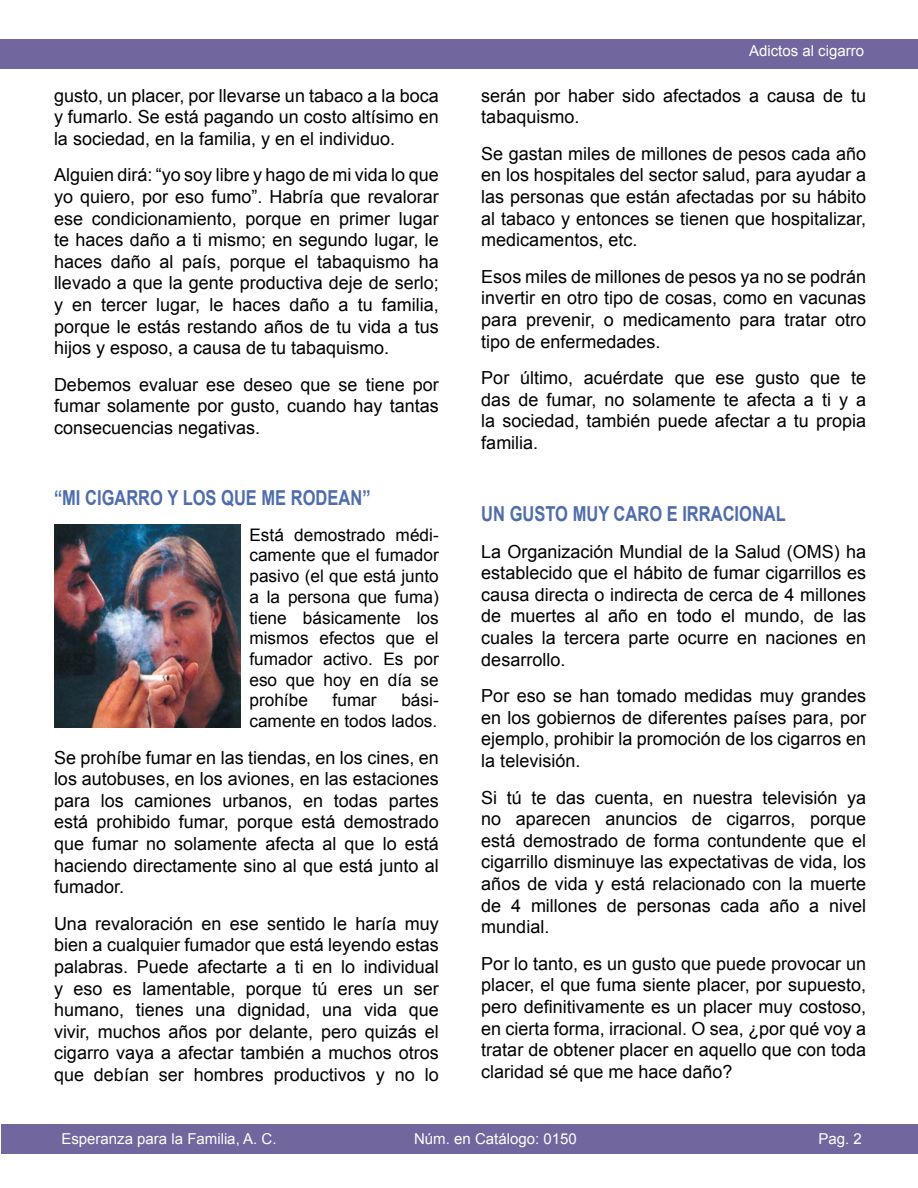
<style>
.page{position:relative;width:918px;height:1188px;background:#fff}
.page>*{position:absolute;margin:0;border:0;box-sizing:border-box;transform-origin:0 0}
.t1{font:700 20.7px "Arial";color:#4f6dad;scale:.8 1}
.t2{font:18px/21.6px "Arial";color:#000;text-align:justify}
.t3{font:17.25px/20.7px "Arial";color:#000;text-align:justify}
.t4{font:15px "Arial";color:#fff}
</style>
<div class="page">
<div style="left:1px;top:1124px;width:917px;height:29px;background:#71669d"></div>
<div style="left:0;top:39px;width:918px;height:30px;background:#71669d"></div>
<img style="left:54px;top:525px;width:187px;height:202px">
<p class="t2" style="left:54px;top:85px;width:386px">gusto, un placer, por llevarse un tabaco a la boca y fumarlo. Se está pagando un costo altísimo en la sociedad, en la familia, y en el individuo.</p>
<p class="t2" style="left:54px;top:164px;width:386px">Alguien dirá: “yo soy libre y hago de mi vida lo que yo quiero, por eso fumo”. Habría que revalorar ese condicionamiento, porque en primer lugar te haces daño a ti mismo; en segundo lugar, le haces daño al país, porque el tabaquismo ha llevado a que la gente productiva deje de serlo; y en tercer lugar, le haces daño a tu familia, porque le estás restando años de tu vida a tus hijos y esposo, a causa de tu tabaquismo.</p>
<p class="t2" style="left:54px;top:374px;width:386px">Debemos evaluar ese deseo que se tiene por fumar solamente por gusto, cuando hay tantas consecuencias negativas.</p>
<p class="t1" style="left:54px;top:484px;width:397px">“MI CIGARRO Y LOS QUE ME RODEAN”</p>
<p class="t3" style="left:249px;top:525px;width:191px">Está demostrado médi&shy;camente que el fumador pasivo (el que está junto a la persona que fuma) tiene básicamente los mismos efectos que el fumador activo. Es por eso que hoy en día se prohíbe</p>
<p class="t3" style="left:333px;top:690px;width:46px">fumar</p>
<p class="t3" style="left:249px;top:690px;width:191px;text-align:right">bási-<br>camente en todos lados.</p>
<p class="t2" style="left:54px;top:747px;width:386px">Se prohíbe fumar en las tiendas, en los cines, en los autobuses, en los aviones, en las estaciones para los camiones urbanos, en todas partes está prohibido fumar, porque está demostrado que fumar no solamente afecta al que lo está haciendo directamente sino al que está junto al fumador.</p>
<p class="t2" style="left:54px;top:913px;width:386px">Una revaloración en ese sentido le haría muy bien a cualquier fumador que está leyendo estas palabras. Puede afectarte a ti en lo individual y eso es lamentable, porque tú eres un ser humano, tienes una dignidad, una vida que vivir, muchos años por delante, pero quizás el cigarro vaya a afectar también a muchos otros que debían ser hombres productivos y no lo</p>
<p class="t4" style="left:749px;top:41px;width:117px">Adictos al cigarro</p>
<p class="t2" style="left:481px;top:85px;width:386px">serán por haber sido afectados a causa de tu tabaquismo.</p>
<p class="t2" style="left:481px;top:143px;width:386px">Se gastan miles de millones de pesos cada año en los hospitales del sector salud, para ayudar a las personas que están afectadas por su hábito al tabaco y entonces se tienen que hospitalizar, medicamentos, etc.</p>
<p class="t2" style="left:481px;top:266px;width:386px">Esos miles de millones de pesos ya no se podrán invertir en otro tipo de cosas, como en vacunas para prevenir, o medicamento para tratar otro tipo de enfermedades.</p>
<p class="t2" style="left:481px;top:367px;width:386px">Por último, acuérdate que ese gusto que te das de fumar, no solamente te afecta a ti y a la sociedad, también puede afectar a tu propia familia.</p>
<p class="t1" style="left:481px;top:500px;width:382px">UN GUSTO MUY CARO E IRRACIONAL</p>
<p class="t2" style="left:481px;top:541px;width:386px">La Organización Mundial de la Salud (OMS) ha establecido que el hábito de fumar cigarrillos es causa directa o indirecta de cerca de 4 millones de muertes al año en todo el mundo, de las cuales la tercera parte ocurre en naciones en desarrollo.</p>
<p class="t2" style="left:481px;top:685px;width:386px">Por eso se han tomado medidas muy grandes en los gobiernos de diferentes países para, por ejemplo, prohibir la promoción de los cigarros en la televisión.</p>
<p class="t2" style="left:481px;top:787px;width:386px">Si tú te das cuenta, en nuestra televisión ya no aparecen anuncios de cigarros, porque está demostrado de forma contundente que el cigarrillo disminuye las expectativas de vida, los años de vida y está relacionado con la muerte de 4 millones de personas cada año a nivel mundial.</p>
<p class="t2" style="left:481px;top:953px;width:386px">Por lo tanto, es un gusto que puede provocar un placer, el que fuma siente placer, por supuesto, pero definitivamente es un placer muy costoso, en cierta forma, irracional. O sea, ¿por qué voy a tratar de obtener placer en aquello que con toda claridad sé que me hace daño?</p>
<p class="t4" style="left:61px;top:1129px;width:217px">Esperanza para la Familia, A. C.</p>
<p class="t4" style="left:414px;top:1129px;width:164px">Núm. en Catálogo: 0150</p>
<p class="t4" style="left:819px;top:1129px;width:45px">Pag. 2</p>
</div>
